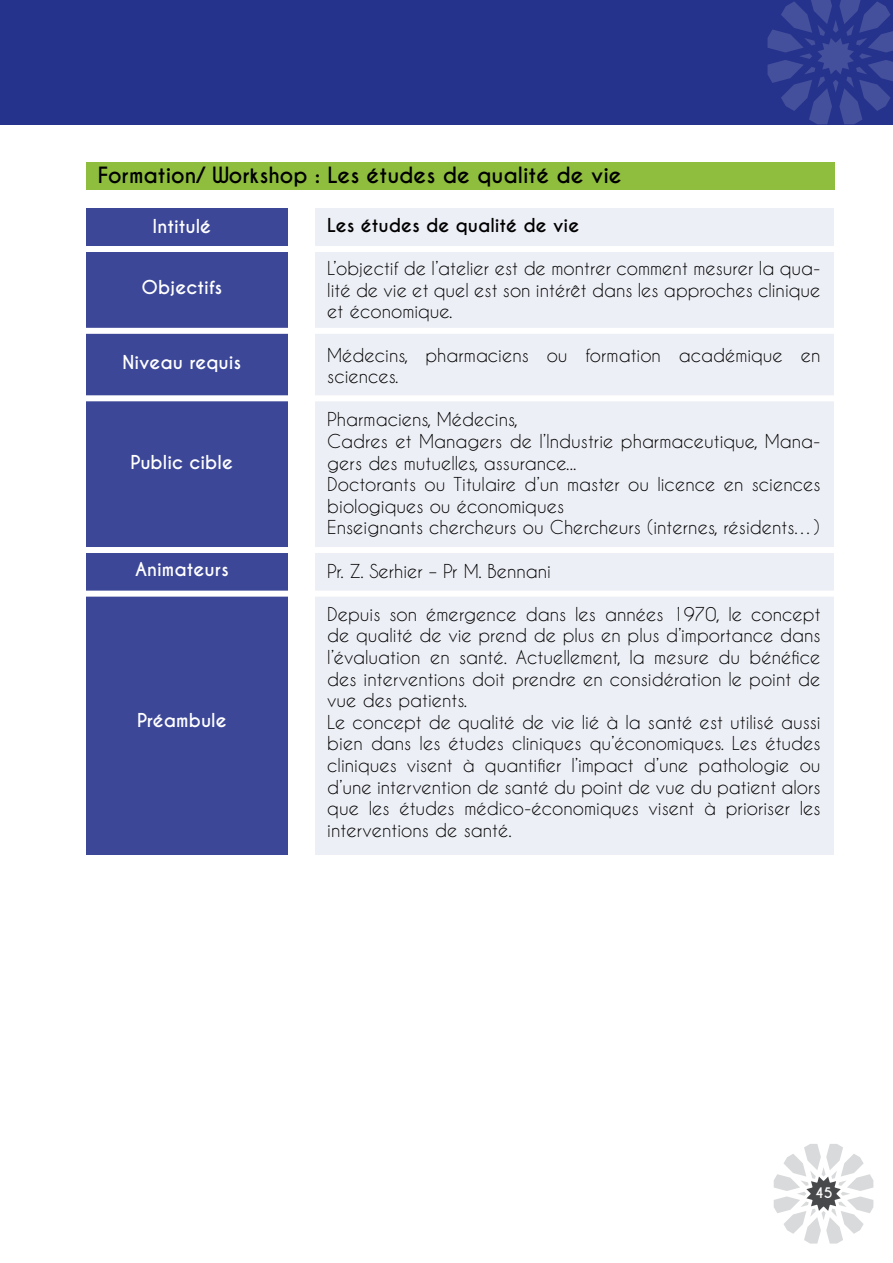
<style>
.page{position:relative;width:893px;height:1263px;background:#fff}
.page>*{position:absolute;margin:0;border:0;box-sizing:border-box;transform-origin:0 0}
.t1{font:700 21px "Caviar Dreams";color:#000}
.t2{font:18px/21.6px "Caviar Dreams";color:#000}
.t3{font:700 18px "Caviar Dreams";color:#fff}
.t4{font:700 18px "Caviar Dreams";color:#000}
.t5{font:700 13.65px "Caviar Dreams";color:#fff}
</style>
<div class="page">
<div style="left:0;top:0;width:893px;height:124px;background:#26338c"></div>
<svg style="left:767px;top:0;width:126px;height:124px"></svg>
<svg style="left:774px;top:1144px;width:99px;height:99px"></svg>
<div style="left:316px;top:208px;width:518px;height:647px;background:#e9ebf4"></div>
<div style="left:86px;top:208px;width:201px;height:647px;background:#3c4797"></div>
<div style="left:86px;top:162px;width:748px;height:27px;background:#8fbd3d"></div>
<div style="left:82px;top:246px;width:765px;height:6px;background:#fff"></div>
<div style="left:82px;top:328px;width:765px;height:6px;background:#fff"></div>
<div style="left:82px;top:395px;width:765px;height:6px;background:#fff"></div>
<div style="left:82px;top:547px;width:765px;height:6px;background:#fff"></div>
<div style="left:82px;top:591px;width:765px;height:6px;background:#fff"></div>
<p class="t1" style="left:98px;top:162px;width:525px">Formation/ Workshop : Les études de qualité de vie</p>
<p class="t4" style="left:327px;top:214px;width:254px">Les études de qualité de vie</p>
<p class="t2" style="left:327px;top:257px;width:495px;text-align:justify">L’objectif de l’atelier est de montrer comment mesurer la qua&shy;lité de vie et quel est son intérêt dans les approches clinique et économique.</p>
<p class="t2" style="left:327px;top:344px;width:495px">Médecins, pharmaciens ou formation académique en sciences.</p>
<p class="t2" style="left:327px;top:408px;width:495px">Pharmaciens, Médecins,<br>Cadres et Managers de l’Industrie pharmaceutique, Mana&shy;gers des mutuelles, assurance...<br>Doctorants ou Titulaire d’un master ou licence en sciences biologiques ou économiques<br>Enseignants chercheurs ou Chercheurs (internes, résidents…)</p>
<p class="t2" style="left:327px;top:560px;width:225px">Pr. Z. Serhier – Pr M. Bennani</p>
<p class="t2" style="left:327px;top:603px;width:495px">Depuis son émergence dans les années 1970, le concept de qualité de vie prend de plus en plus d’importance dans l’évaluation en santé. Actuellement, la mesure du bénéfice des interventions doit prendre en considération le point de vue des patients.<br>Le concept de qualité de vie lié à la santé est utilisé aussi bien dans les études cliniques qu’économiques. Les études cliniques visent à quantifier l’impact d’une pathologie ou d’une intervention de santé du point de vue du patient alors que les études médico-économiques visent à prioriser les interventions de santé.</p>
<p class="t3" style="left:153px;top:215px;width:60px">Intitulé</p>
<p class="t3" style="left:142px;top:277px;width:82px">Objectifs</p>
<p class="t3" style="left:123px;top:351px;width:120px">Niveau requis</p>
<p class="t3" style="left:131px;top:451px;width:104px">Public cible</p>
<p class="t3" style="left:135px;top:559px;width:95px">Animateurs</p>
<p class="t3" style="left:137px;top:710px;width:91px">Préambule</p>
<p class="t5" style="left:815px;top:1185px;width:19px">45</p>
</div>
